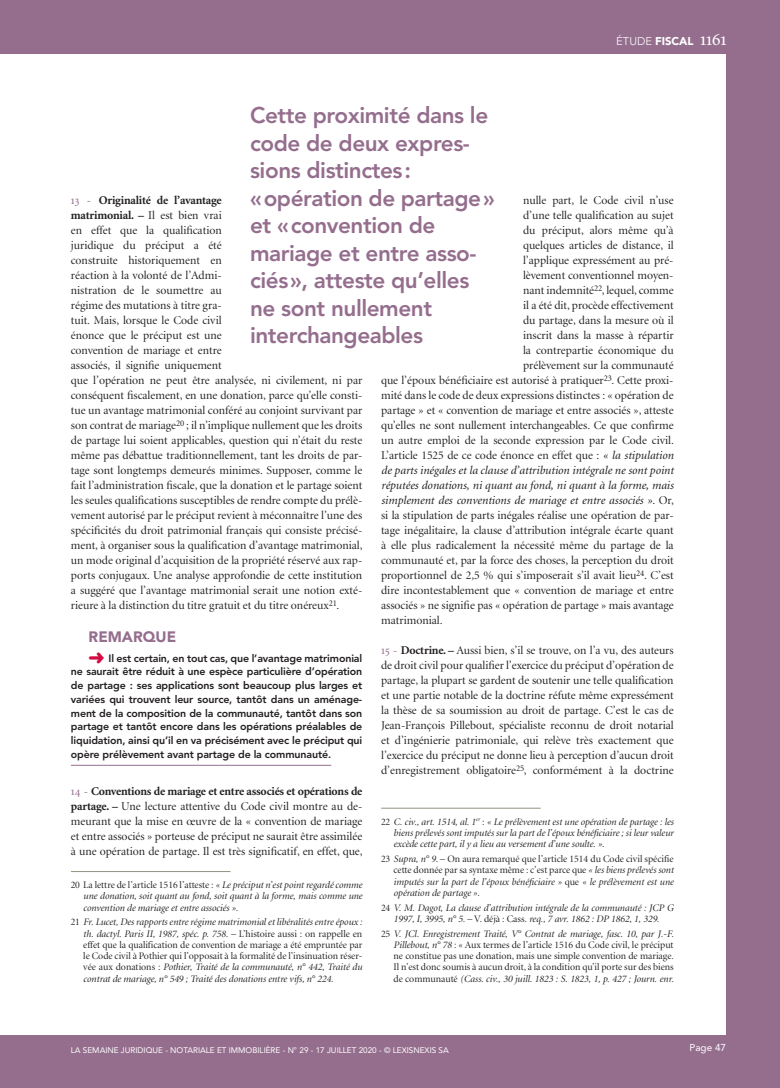
<style>
.page{position:relative;width:780px;height:1088px;background:#fff}
.page>*{position:absolute;margin:0;border:0;box-sizing:border-box;transform-origin:0 0}
.t1{font:800 22.5px/27.5px "Avenir LT";letter-spacing:-.02em;color:#956e8e}
.t2{font:900 15px "Avenir LT";color:#956e8e}
.t3{font:11.88px/15px "Minion Display";color:#231f20;text-align:justify}
.t4{font:italic 11.88px/15px "Minion";color:#231f20;text-align:justify}
.t5{font:700 11.88px/15px "Minion";letter-spacing:-.02em;color:#231f20}
.t6{font:900 11.25px "Avenir LT";color:#fff}
.t7{font:800 10.62px/13.8px "Avenir LT";letter-spacing:-.01em;color:#231f20;text-align:justify}
.t8{font:italic 10px/11.2px "Minion Display";color:#231f20;text-align:justify}
.t9{font:10px/11.2px "Minion Display";color:#231f20;text-align:justify}
.t10{font:10px "Avenir LT";color:#fff}
.t11{font:8.12px "Avenir LT";color:#fff}
.s1{font-weight:300}
.s2{font-family:"Minion Regular SC";font-weight:400;font-size:18.75px}
.s3{font-family:"Minion Regular SC";font-weight:400;color:#956e8e}
.s4{font-family:"Minion Display";font-weight:400}
.s5{color:#d20d44}
.s6{font-family:"Minion";font-weight:700}
.s7{font-style:normal}
.s8{font-family:"Minion";font-style:italic}
.s9{font-family:"Minion Display";font-style:normal}
.s10{font-family:"Minion Regular SC";color:#956e8e}
.s11{font-style:italic}
</style>
<div class="page">
<div style="left:0;top:0;width:18px;height:53px;background:#956e8e"></div>
<div style="left:0;top:1036px;width:18px;height:52px;background:#956e8e"></div>
<div style="left:18px;top:0;width:762px;height:53px;background:#956e8e"></div>
<div style="left:18px;top:1036px;width:762px;height:52px;background:#956e8e"></div>
<div style="left:726px;top:0;width:53px;height:1088px;background:#956e8e"></div>
<hr style="left:71px;top:765px;width:260px;height:1px;background:#956e8e">
<hr style="left:71px;top:871px;width:159px;height:1px;background:#959383">
<hr style="left:381px;top:808px;width:159px;height:1px;background:#959383">
<p class="t6" style="left:616px;top:34px;width:112px"><span class="s1">ÉTUDE</span> FISCAL <span class="s2">1161</span></p>
<h1 class="t1" style="left:250px;top:102px;width:246px">Cette proximité dans le code de deux expres&shy;sions distinctes: «opération de partage» et «convention de mariage et entre asso&shy;ciés», atteste qu’elles ne sont nullement interchangeables</h1>
<p class="t5" style="left:71px;top:193px;width:152px"><span class="s3">13 -</span> Originalité de l’avantage matrimonial. – <span class="s4">Il est bien vrai</span></p>
<p class="t3" style="left:71px;top:223px;width:293px;text-align:left">en effet que la qualification<br>juridique du préciput a été<br>construite historiquement en<br>réaction à la volonté de l’Admi-<br>nistration de le soumettre au<br>régime des mutations à titre gra-<br>tuit. Mais, lorsque le Code civil<br>énonce que le préciput est une<br>convention de mariage et entre<br>associés, il signifie uniquement<br>que l’opération ne peut être analysée, ni civilement, ni par conséquent fiscalement, en une donation, parce qu’elle consti&shy;tue un avantage matrimonial conféré au conjoint survivant par son contrat de mariage<sup>20</sup> ; il n’implique nullement que les droits de partage lui soient applicables, question qui n’était du reste même pas débattue traditionnellement, tant les droits de par&shy;tage sont longtemps demeurés minimes. Supposer, comme le fait l’administration fiscale, que la donation et le partage soient les seules qualifications susceptibles de rendre compte du prélè&shy;vement autorisé par le préciput revient à méconnaître l’une des spécificités du droit patrimonial français qui consiste précisé&shy;ment, à organiser sous la qualification d’avantage matrimonial, un mode original d’acquisition de la propriété réservé aux rap&shy;ports conjugaux. Une analyse approfondie de cette institution a suggéré que l’avantage matrimonial serait une notion exté&shy;rieure à la distinction du titre gratuit et du titre onéreux<sup>21</sup>.</p>
<p class="t2" style="left:89px;top:627px;width:89px">REMARQUE</p>
<p class="t7" style="left:71px;top:651px;width:293px;text-indent:18px"><span class="s5">➜</span> Il est certain, en tout cas, que l’avantage matrimonial ne saurait être réduit à une espèce particulière d’opération de partage : ses applications sont beaucoup plus larges et variées qui trouvent leur source, tantôt dans un aménage&shy;ment de la composition de la communauté, tantôt dans son partage et tantôt encore dans les opérations préalables de liquidation, ainsi qu’il en va précisément avec le préciput qui opère prélèvement avant partage de la communauté.</p>
<p class="t5" style="left:71px;top:784px;width:293px"><span class="s3">14 -</span> Conventions de mariage et entre associés et opérations de</p>
<p class="t3" style="left:71px;top:799px;width:293px"><span class="s6">partage. –</span> Une lecture attentive du Code civil montre au de&shy;meurant que la mise en œuvre de la « convention de mariage et entre associés » porteuse de préciput ne saurait être assimilée à une opération de partage. Il est très significatif, en effet, que,</p>
<p class="t8" style="left:83px;top:880px;width:280px;text-indent:-12px"><span class="s7">20 La lettre de l’article 1516 l’atteste :</span> « Le préciput n’est point regardé comme une donation, soit quant au fond, soit quant à la forme, mais comme une convention de mariage et entre associés ».</p>
<p class="t8" style="left:83px;top:917px;width:280px;text-indent:-12px"><span class="s7">21</span> Fr. Lucet, Des rapports entre régime matrimonial et libéralités entre époux : th. dactyl. Paris II, 1987, spéc. p. 758. <span class="s7">– L’histoire aussi : on rappelle en effet que la qualification de convention de mariage a été empruntée par le Code civil à Pothier qui l’opposait à la formalité de l’insinuation réser&shy;vée aux donations :</span> Pothier, Traité de la communauté, n° 442, Traité du contrat de mariage, n° 549 ; Traité des donations entre vifs, n° 224.</p>
<p class="t3" style="left:381px;top:193px;width:294px;text-align:right">nulle part, le Code civil n’use<br>d’une telle qualification au sujet<br>du préciput, alors même qu’à<br>quelques articles de distance, il<br>l’applique expressément au pré-<br>lèvement conventionnel moyen-<br>nant indemnité<sup>22</sup>, lequel, comme<br>il a été dit, procède effectivement<br>du partage, dans la mesure où il<br>inscrit dans la masse à répartir<br>la contrepartie économique du<br>prélèvement sur la communauté<br>que l’époux bénéficiaire est autorisé à pratiquer<sup>23</sup>. Cette proxi&shy;mité dans le code de deux expressions distinctes : « opération de partage » et « convention de mariage et entre associés », atteste qu’elles ne sont nullement interchangeables. Ce que confirme un autre emploi de la seconde expression par le Code civil.<br>L’article 1525 de ce code énonce en effet que : <span class="s8">« la stipulation</span></p>
<p class="t4" style="left:381px;top:463px;width:294px">de parts inégales et la clause d’attribution intégrale ne sont point réputées donations, ni quant au fond, ni quant à la forme, mais simplement des conventions de mariage et entre associés »<span class="s9">. Or,</span></p>
<p class="t3" style="left:381px;top:508px;width:294px">si la stipulation de parts inégales réalise une opération de par&shy;tage inégalitaire, la clause d’attribution intégrale écarte quant à elle plus radicalement la nécessité même du partage de la communauté et, par la force des choses, la perception du droit proportionnel de 2,5 % qui s’imposerait s’il avait lieu<sup>24</sup>. C’est dire incontestablement que « convention de mariage et entre associés » ne signifie pas « opération de partage » mais avantage matrimonial.</p>
<p class="t3" style="left:381px;top:643px;width:294px"><span class="s10">15 -</span> <span class="s6">Doctrine. –</span> Aussi bien, s’il se trouve, on l’a vu, des auteurs de droit civil pour qualifier l’exercice du préciput d’opération de partage, la plupart se gardent de soutenir une telle qualification et une partie notable de la doctrine réfute même expressément la thèse de sa soumission au droit de partage. C’est le cas de Jean-François Pillebout, spécialiste reconnu de droit notarial et d’ingénierie patrimoniale, qui relève très exactement que l’exercice du préciput ne donne lieu à perception d’aucun droit d’enregistrement obligatoire<sup>25</sup>, conformément à la doctrine</p>
<p class="t8" style="left:393px;top:816px;width:281px;text-indent:-12px"><span class="s7">22</span> C. civ., art. 1514, al. 1<sup>er</sup> <span class="s7">:</span> « Le prélèvement est une opération de partage : les biens prélevés sont imputés sur la part de l’époux bénéficiaire ; si leur valeur excède cette part, il y a lieu au versement d’une soulte. »<span class="s7">.</span></p>
<p class="t8" style="left:393px;top:853px;width:281px;text-indent:-12px"><span class="s7">23</span> Supra, n° 9. <span class="s7">– On aura remarqué que l’article 1514 du Code civil spécifie cette donnée par sa syntaxe même : c’est parce que</span> « les biens prélevés sont imputés sur la part de l’époux bénéficiaire » <span class="s7">que</span> « le prélèvement est une opération de partage »<span class="s7">.</span></p>
<p class="t8" style="left:381px;top:902px;width:294px;text-align:center"><span class="s7">24</span> V. M. Dagot, La clause d’attribution intégrale de la communauté : JCP G<br>1997, I, 3995, n° 5. <span class="s7">– V. déjà : Cass</span>. req., 7 avr. 1862 : DP 1862, 1, 329.</p>
<p class="t9" style="left:393px;top:928px;width:282px;text-indent:-12px">25 <span class="s11">V. JCl. Enregistrement Traité, V° Contrat de mariage, fasc. 10, par J.-F.<br>Pillebout, n° 78</span> : « Aux termes de l’article 1516 du Code civil, le préciput ne constitue pas une donation, mais une simple convention de mariage.<br>Il n’est donc soumis à aucun droit, à la condition qu’il porte sur des biens de communauté <span class="s11">(Cass. civ., 30 juill. 1823 : S. 1823, 1, p. 427 ; Journ. enr.</span></p>
<p class="t11" style="left:71px;top:1045px;width:379px">LA SEMAINE JURIDIQUE - NOTARIALE ET IMMOBILIÈRE - N° 29 - 17 JUILLET 2020 - © LEXISNEXIS SA</p>
<p class="t10" style="left:689px;top:1042px;width:38px">Page 47</p>
</div>
